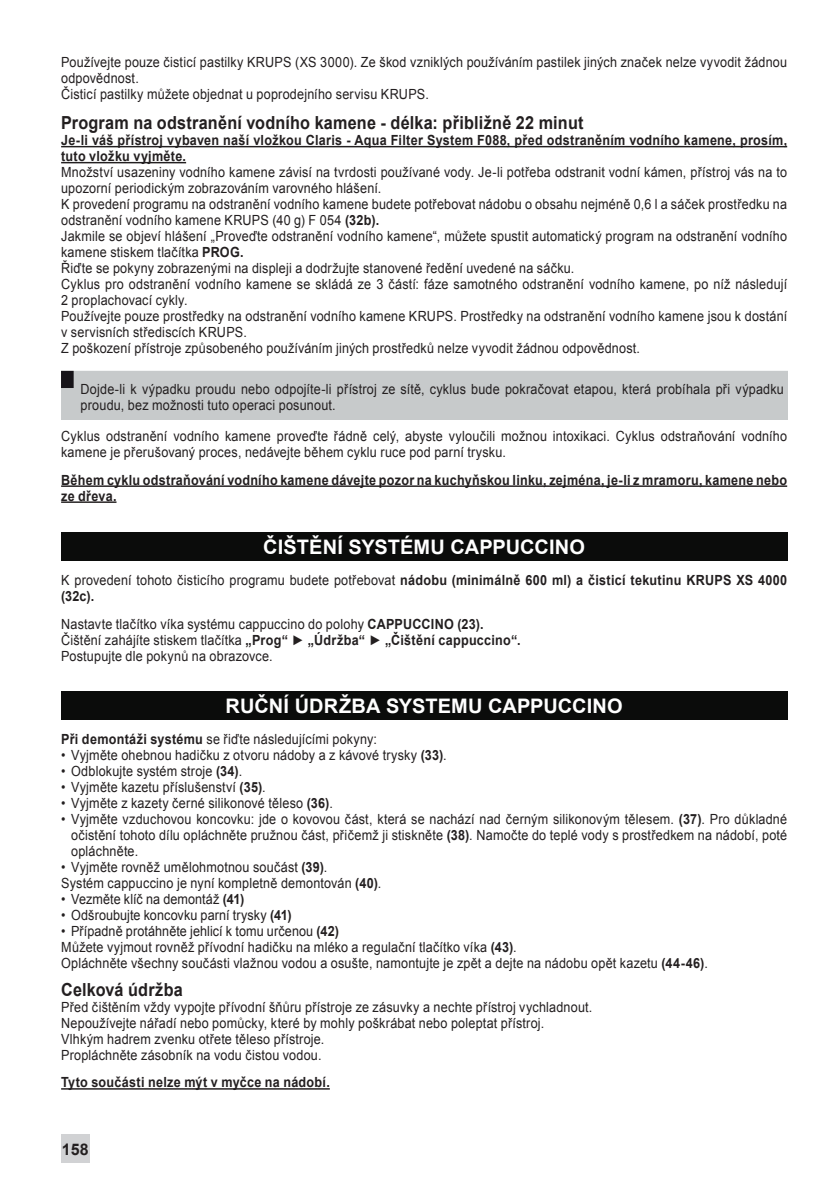
<style>
.page{position:relative;width:837px;height:1189px;background:#fff}
.page>*{position:absolute;margin:0;border:0;box-sizing:border-box;transform-origin:0 0}
.t1{font:700 20px "Arial";color:#fff}
.t2{font:700 18px "Arial";letter-spacing:.015em;color:#231f20;scale:.9 1}
.t3{font:700 16px "Arial";color:#231f20}
.t4{font:14px/16px "Arial";letter-spacing:.015em;color:#231f20;scale:.9 1}
.t5{font:700 14px/16px "Arial";letter-spacing:.02em;color:#231f20;scale:.9 1}
.s1{font-weight:700}
.s2{font-weight:400}
</style>
<div class="page">
<hr style="left:61px;top:146px;width:726px;height:1px;background:#231f20">
<hr style="left:61px;top:162px;width:125px;height:1px;background:#231f20">
<hr style="left:61px;top:485px;width:726px;height:2px;background:#231f20">
<hr style="left:61px;top:501px;width:55px;height:2px;background:#231f20">
<hr style="left:61px;top:1088px;width:269px;height:2px;background:#231f20">
<div style="left:61px;top:370px;width:726px;height:49px;background:#c7cacb"></div>
<div style="left:61px;top:533px;width:726px;height:28px;background:#0b0c0b"></div>
<div style="left:61px;top:692px;width:726px;height:28px;background:#0b0c0b"></div>
<div style="left:61px;top:1134px;width:28px;height:28px;background:#d1d2d4"></div>
<p class="t4" style="left:61px;top:54px;width:808px">Používejte pouze čisticí pastilky KRUPS (XS 3000). Ze škod vzniklých používáním pastilek jiných značek nelze vyvodit žádnou odpovědnost.<br>Čisticí pastilky můžete objednat u poprodejního servisu KRUPS.</p>
<p class="t2" style="left:61px;top:111px;width:582px">Program na odstranění vodního kamene - délka: přibližně 22 minut</p>
<p class="t5" style="left:61px;top:133px;width:808px">Je-li váš přístroj vybaven naší vložkou Claris - Aqua Filter System F088, před odstraněním vodního kamene, prosím, tuto vložku vyjměte.</p>
<p class="t4" style="left:61px;top:164px;width:808px">Množství usazeniny vodního kamene závisí na tvrdosti používané vody. Je-li potřeba odstranit vodní kámen, přístroj vás na to upozorní periodickým zobrazováním varovného hlášení.<br>K provedení programu na odstranění vodního kamene budete potřebovat nádobu o obsahu nejméně 0,6 l a sáček prostředku na odstranění vodního kamene KRUPS (40 g) F 054 <span class="s1">(32b).<br></span>Jakmile se objeví hlášení „Proveďte odstranění vodního kamene“, můžete spustit automatický program na odstranění vodního kamene stiskem tlačítka <span class="s1">PROG.<br></span>Řiďte se pokyny zobrazenými na displeji a dodržujte stanovené ředění uvedené na sáčku.<br>Cyklus pro odstranění vodního kamene se skládá ze 3 částí: fáze samotného odstranění vodního kamene, po níž následují 2 proplachovací cykly.<br>Používejte pouze prostředky na odstranění vodního kamene KRUPS. Prostředky na odstranění vodního kamene jsou k dostání v servisních střediscích KRUPS.<br>Z poškození přístroje způsobeného používáním jiných prostředků nelze vyvodit žádnou odpovědnost.</p>
<p class="t4" style="left:81px;top:382px;width:783px">Dojde-li k výpadku proudu nebo odpojíte-li přístroj ze sítě, cyklus bude pokračovat etapou, která probíhala při výpadku proudu, bez možnosti tuto operaci posunout.</p>
<p class="t4" style="left:61px;top:428px;width:808px">Cyklus odstranění vodního kamene proveďte řádně celý, abyste vyloučili možnou intoxikaci. Cyklus odstraňování vodního kamene je přerušovaný proces, nedávejte během cyklu ruce pod parní trysku.</p>
<p class="t5" style="left:61px;top:472px;width:808px">Během cyklu odstraňování vodního kamene dávejte pozor na kuchyňskou linku, zejména, je-li z mramoru, kamene nebo ze dřeva.</p>
<h1 class="t1" style="left:263px;top:534px;width:323px">ČIŠTĚNÍ SYSTÉMU CAPPUCCINO</h1>
<p class="t5" style="left:61px;top:573px;width:808px"><span class="s2">K provedení tohoto čisticího programu budete potřebovat</span> nádobu (minimálně 600 ml) a čisticí tekutinu KRUPS XS 4000 (32c).</p>
<p class="t4" style="left:61px;top:616px;width:512px">Nastavte tlačítko víka systému cappuccino do polohy <span class="s1">CAPPUCCINO (23).<br></span>Čištění zahájíte stiskem tlačítka <span class="s1">„Prog“ ► „Údržba“ ► „Čištění cappuccino“.<br></span>Postupujte dle pokynů na obrazovce.</p>
<h1 class="t1" style="left:225px;top:693px;width:398px">RUČNÍ ÚDRŽBA SYSTEMU CAPPUCCINO</h1>
<p class="t4" style="left:61px;top:731px;width:352px"><span class="s1">Při demontáži systému</span> se řiďte následujícími pokyny:</p>
<p class="t4" style="left:61px;top:747px;width:430px">• Vyjměte ohebnou hadičku z otvoru nádoby a z kávové trysky <span class="s1">(33)</span>.</p>
<p class="t4" style="left:61px;top:763px;width:203px">• Odblokujte systém stroje <span class="s1">(34)</span>.</p>
<p class="t4" style="left:61px;top:779px;width:229px">• Vyjměte kazetu příslušenství <span class="s1">(35)</span>.</p>
<p class="t4" style="left:61px;top:795px;width:303px">• Vyjměte z kazety černé silikonové těleso <span class="s1">(36)</span>.</p>
<p class="t4" style="left:71px;top:811px;width:797px;text-align:justify;text-indent:-10px">• Vyjměte vzduchovou koncovku: jde o kovovou část, která se nachází nad černým silikonovým tělesem. <span class="s1">(37)</span>. Pro důkladné očistění tohoto dílu opláchněte pružnou část, přičemž ji stiskněte <span class="s1">(38)</span>. Namočte do teplé vody s prostředkem na nádobí, poté opláchněte.</p>
<p class="t4" style="left:61px;top:859px;width:357px">• Vyjměte rovněž umělohmotnou součást <span class="s1">(39)</span>.<br>Systém cappuccino je nyní kompletně demontován <span class="s1">(40)</span>.</p>
<p class="t4" style="left:61px;top:891px;width:205px">• Vezměte klíč na demontáž <span class="s1">(41)</span></p>
<p class="t4" style="left:61px;top:907px;width:257px">• Odšroubujte koncovku parní trysky <span class="s1">(41)</span></p>
<p class="t4" style="left:61px;top:923px;width:720px">• Případně protáhněte jehlicí k tomu určenou <span class="s1">(42)<br></span>Můžete vyjmout rovněž přívodní hadičku na mléko a regulační tlačítko víka <span class="s1">(43)</span>.<br>Opláchněte všechny součásti vlažnou vodou a osušte, namontujte je zpět a dejte na nádobu opět kazetu <span class="s1">(44-46)</span>.</p>
<p class="t2" style="left:61px;top:978px;width:137px">Celková údržba</p>
<p class="t4" style="left:61px;top:999px;width:592px">Před čištěním vždy vypojte přívodní šňůru přístroje ze zásuvky a nechte přístroj vychladnout.<br>Nepoužívejte nářadí nebo pomůcky, které by mohly poškrábat nebo poleptat přístroj.<br>Vlhkým hadrem zvenku otřete těleso přístroje.<br>Propláchněte zásobník na vodu čistou vodou.</p>
<p class="t5" style="left:61px;top:1075px;width:300px">Tyto součásti nelze mýt v myčce na nádobí.</p>
<p class="t3" style="left:62px;top:1139px;width:28px">158</p>
</div>
